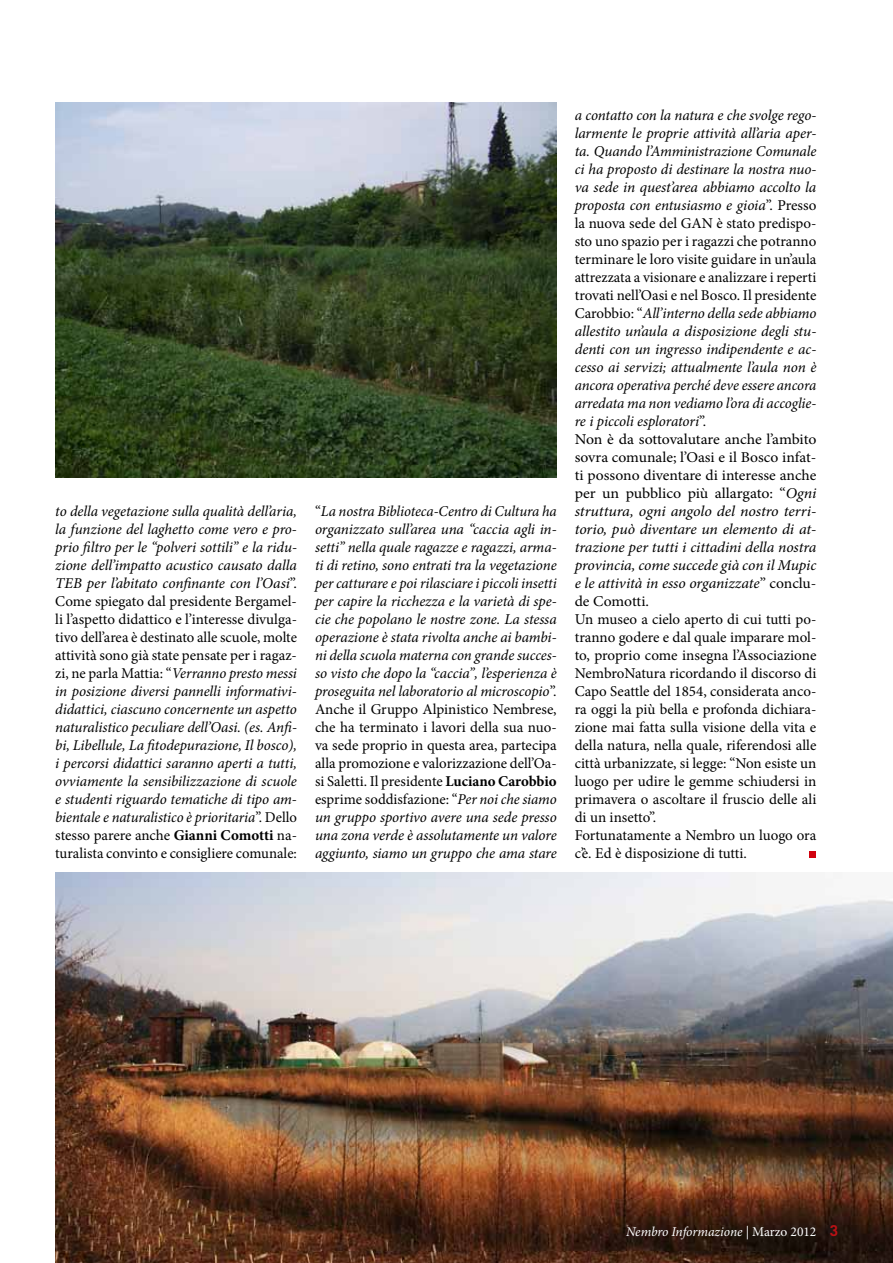
<style>
.page{position:relative;width:893px;height:1263px;background:#fff}
.page>*{position:absolute;margin:0;border:0;box-sizing:border-box;transform-origin:0 0}
.t1{font:italic 15px/18px "Minion Pro";letter-spacing:-.01em;color:#000;text-align:justify}
.t2{font:15px/18px "Minion Pro";color:#000}
.t3{font:italic 13.5px "Minion Pro";letter-spacing:-.01em;color:#fff}
.s1{font-style:normal}
.s2{font-weight:700;font-style:normal}
.s3{font-style:italic}
.s4{font-family:"Trade Gothic LT Std";font-weight:700;font-style:normal;font-size:15px;color:#b91115}
</style>
<div class="page">
<div style="left:809px;top:851px;width:7px;height:7px;background:#d1010e"></div>
<img style="left:55px;top:872px;width:838px;height:391px">
<img style="left:55px;top:102px;width:501px;height:376px">
<p class="t1" style="left:55px;top:502px;width:243px">to della vegetazione sulla qualità dell’aria, la funzione del laghetto come vero e pro&shy;prio filtro per le “polveri sottili” e la ridu&shy;zione dell’impatto acustico causato dalla TEB per l’abitato confinante con l’Oasi<span class="s1">”.<br>Come spiegato dal presidente Bergamel&shy;li l’aspetto didattico e l’interesse divulga&shy;tivo dell’area è destinato alle scuole, molte attività sono già state pensate per i ragaz&shy;zi, ne parla Mattia: “</span>Verranno presto messi in posizione diversi pannelli informativi&shy;didattici, ciascuno concernente un aspetto naturalistico peculiare dell’Oasi. (es. Anfi&shy;bi, Libellule, La fitodepurazione, Il bosco), i percorsi didattici saranno aperti a tutti, ovviamente la sensibilizzazione di scuole e studenti riguardo tematiche di tipo am&shy;bientale e naturalistico è prioritaria<span class="s1">”. Dello stesso parere anche</span> <span class="s2">Gianni Comotti</span> <span class="s1">na&shy;turalista convinto e consigliere comunale:</span></p>
<p class="t1" style="left:315px;top:502px;width:243px"><span class="s1">“</span>La nostra Biblioteca-Centro di Cultura ha organizzato sull’area una “caccia agli in&shy;setti” nella quale ragazze e ragazzi, arma&shy;ti di retino, sono entrati tra la vegetazione per catturare e poi rilasciare i piccoli insetti per capire la ricchezza e la varietà di spe&shy;cie che popolano le nostre zone. La stessa operazione è stata rivolta anche ai bambi&shy;ni della scuola materna con grande succes&shy;so visto che dopo la “caccia”, l’esperienza è proseguita nel laboratorio al microscopio<span class="s1">”.<br>Anche il Gruppo Alpinistico Nembrese, che ha terminato i lavori della sua nuo&shy;va sede proprio in questa area, partecipa alla promozione e valorizzazione dell’Oa&shy;si Saletti. Il presidente</span> <span class="s2">Luciano Carobbio </span><span class="s1">esprime soddisfazione: “</span>Per noi che siamo un gruppo sportivo avere una sede presso una zona verde è assolutamente un valore aggiunto, siamo un gruppo che ama stare</p>
<p class="t2" style="left:575px;top:106px;width:243px"><span class="s3">a contatto con la natura e che svolge rego&shy;larmente le proprie attività all’aria aper&shy;ta. Quando l’Amministrazione Comunale ci ha proposto di destinare la nostra nuo&shy;va sede in quest’area abbiamo accolto la proposta con entusiasmo e gioia</span>”. Presso la nuova sede del GAN è stato predispo&shy;sto uno spazio per i ragazzi che potranno terminare le loro visite guidare in un’aula attrezzata a visionare e analizzare i reperti trovati nell’Oasi e nel Bosco. Il presidente Carobbio: “<span class="s3">All’interno della sede abbiamo allestito un’aula a disposizione degli stu&shy;denti con un ingresso indipendente e ac&shy;cesso ai servizi; attualmente l’aula non è ancora operativa perché deve essere ancora arredata ma non vediamo l’ora di accoglie&shy;re i piccoli esploratori</span>”.<br>Non è da sottovalutare anche l’ambito sovra comunale; l’Oasi e il Bosco infat&shy;ti possono diventare di interesse anche per un pubblico più allargato: “<span class="s3">Ogni struttura, ogni angolo del nostro terri&shy;torio, può diventare un elemento di at&shy;trazione per tutti i cittadini della nostra provincia, come succede già con il Mupic e le attività in esso organizzate</span>” conclu&shy;de Comotti.<br>Un museo a cielo aperto di cui tutti po&shy;tranno godere e dal quale imparare mol&shy;to, proprio come insegna l’Associazione NembroNatura ricordando il discorso di Capo Seattle del 1854, considerata anco&shy;ra oggi la più bella e profonda dichiara&shy;zione mai fatta sulla visione della vita e della natura, nella quale, riferendosi alle città urbanizzate, si legge: “Non esiste un luogo per udire le gemme schiudersi in primavera o ascoltare il fruscio delle ali di un insetto”.<br>Fortunatamente a Nembro un luogo ora c’è. Ed è disposizione di tutti.</p>
<p class="t3" style="left:626px;top:1222px;width:213px">Nembro Informazione <span class="s1">| Marzo 2012</span> <span class="s4">3</span></p>
</div>
